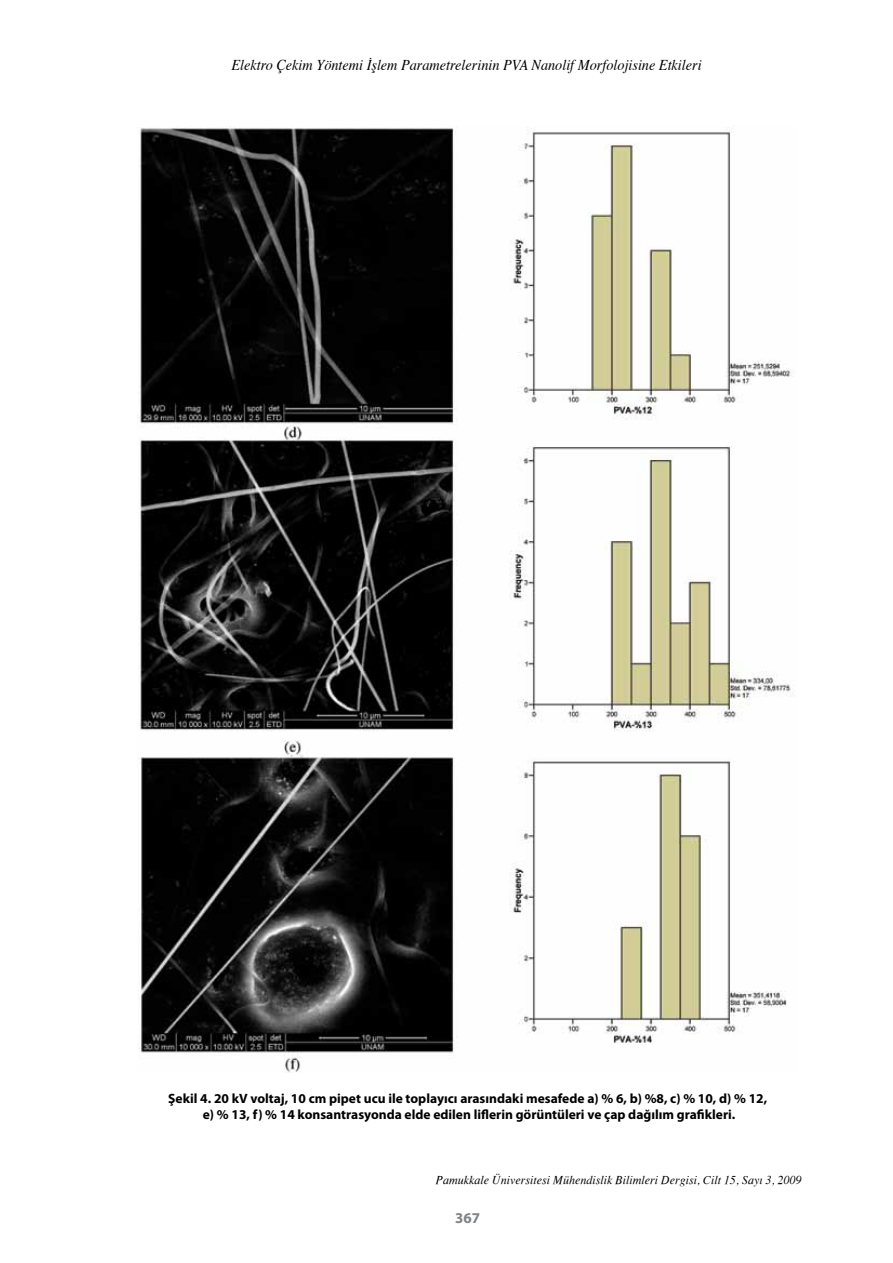
<style>
.page{position:relative;width:893px;height:1263px;background:#fff}
.page>*{position:absolute;margin:0;border:0;box-sizing:border-box;transform-origin:0 0}
.t1{font:italic 15px "Times";color:#000;scale:.95 1}
.t2{font:700 15px "Myriad Pro";color:#808285}
.t3{font:700 13.5px/16.2px "Myriad Pro";color:#000;text-align:center}
.t4{font:italic 12px "Times Turk";color:#000}
</style>
<div class="page">
<img style="left:139px;top:126px;width:656px;height:947px">
<p class="t1" style="left:231px;top:52px;width:496px">Elektro Çekim Yöntemi İşlem Parametrelerinin PVA Nanolif Morfolojisine Etkileri</p>
<p class="t3" style="left:168px;top:1089px;width:601px">Şekil 4. 20 kV voltaj, 10 cm pipet ucu ile toplayıcı arasındaki mesafede a) % 6, b) %8, c) % 10, d) % 12, e) % 13, f) % 14 konsantrasyonda elde edilen liflerin görüntüleri ve çap dağılım grafikleri.</p>
<p class="t4" style="left:436px;top:1173px;width:367px">Pamukkale Üniversitesi Mühendislik Bilimleri Dergisi, Cilt 15, Sayı 3, 2009</p>
<p class="t2" style="left:455px;top:1208px;width:26px">367</p>
</div>
